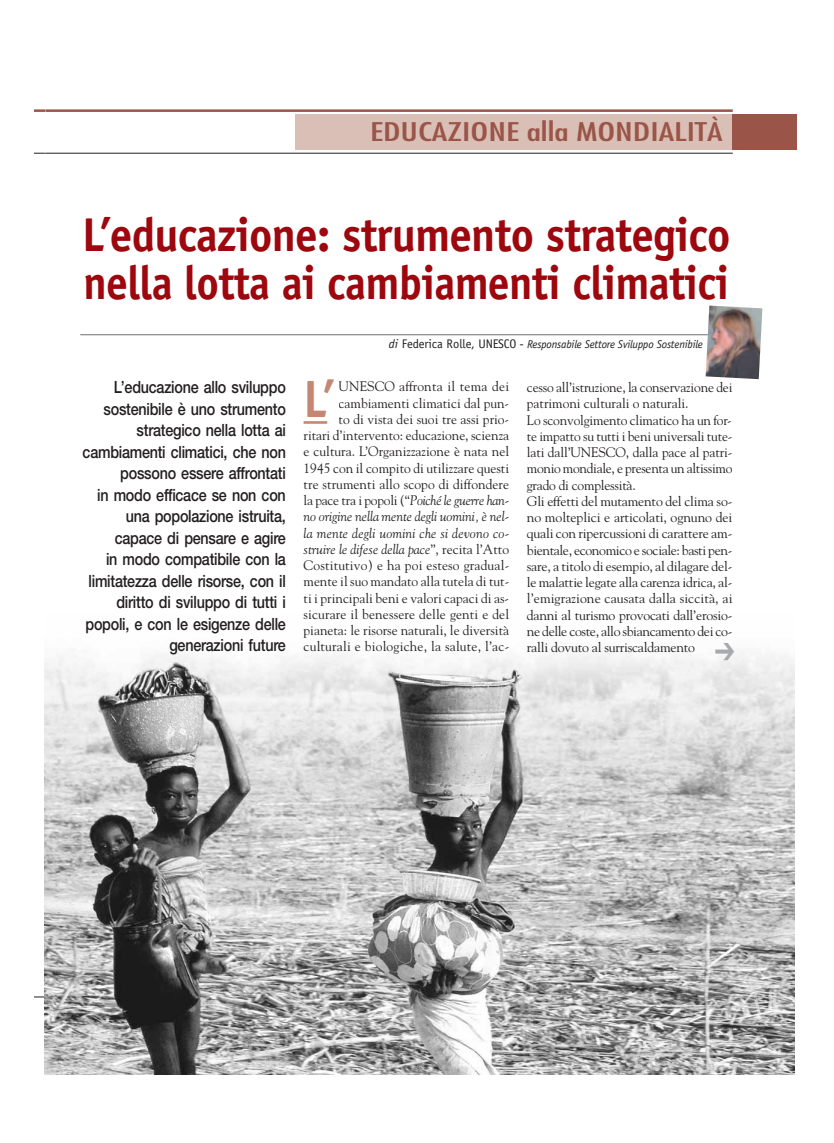
<style>
.page{position:relative;width:834px;height:1143px;background:#fff}
.page>*{position:absolute;margin:0;border:0;box-sizing:border-box;transform-origin:0 0}
.t1{font:700 52.5px "Officina Sans";color:#c58773;scale:.9 1}
.t2{font:700 47.5px/47.5px "Officina Sans";letter-spacing:-.015em;color:#9d070d;scale:.95 1}
.t3{font:condensed 25px "Futura";color:#9b5448;scale:1.5 1}
.t4{font:500 16.88px/21.5px "Helvetica Neue";letter-spacing:-.015em;color:#231f20;text-align:right;scale:.85 1}
.t5{font:13.75px/16.2px "Goudy";letter-spacing:-.005em;color:#231f20;text-align:right}
.t6{font:italic 11.25px "Officina Sans";letter-spacing:-.02em;color:#231f20}
.s1{font-size:12.5px}
.s2{font-style:normal;font-size:12.5px}
.s3{font-style:italic}
.s4{color:#a8a9ad}
</style>
<div class="page">
<svg style="left:34px;top:109px;width:11px;height:3px"></svg>
<hr style="left:45px;top:109px;width:688px;height:3px;background:#9b5448">
<hr style="left:45px;top:153px;width:688px;height:1px;background:#231f20">
<div style="left:295px;top:114px;width:437px;height:36px;background:#d9bfb5"></div>
<div style="left:732px;top:114px;width:65px;height:36px;background:#9b5448"></div>
<img style="left:45px;top:652px;width:749px;height:422px">
<hr style="left:80px;top:334px;width:652px;height:1px;background:#6c6d70">
<img style="left:705px;top:305px;width:57px;height:74px">
<hr style="left:303px;top:421px;width:24px;height:3px;background:#c58773">
<h3 class="t3" style="left:370px;top:120px;width:236px">EDUCAZIONE alla MONDIALITÀ</h3>
<h2 class="t2" style="left:82px;top:215px;width:684px">L’educazione: strumento strategico nella lotta ai cambiamenti climatici</h2>
<p class="t6" style="left:389px;top:339px;width:316px"><span class="s1">di</span> <span class="s2">Federica Rolle, UNESCO -</span> Responsabile Settore Sviluppo Sostenibile</p>
<p class="t4" style="left:83px;top:378px;width:241px">L’educazione allo sviluppo sostenibile è uno strumento strategico nella lotta ai cambiamenti climatici, che non possono essere affrontati<br>in modo efficace se non con una popolazione istruita, capace di pensare e agire<br>in modo compatibile con la limitatezza delle risorse, con il diritto di sviluppo di tutti i popoli, e con le esigenze delle generazioni future</p>
<p class="t5" style="left:303px;top:379px;width:207px">UNESCO affronta il tema dei cambiamenti climatici dal pun-<br>to di vista dei suoi tre assi prio-<br>ritari d’intervento: educazione, scienza e cultura. L’Organizzazione è nata nel 1945 con il compito di utilizzare questi tre strumenti allo scopo di diffondere la pace tra i popoli (“<span class="s3">Poiché le guerre han&shy;no origine nella mente degli uomini, è nel&shy;la mente degli uomini che si devono co&shy;struire le difese della pace</span>”, recita l’Atto Costitutivo) e ha poi esteso gradual&shy;mente il suo mandato alla tutela di tut&shy;ti i principali beni e valori capaci di as&shy;sicurare il benessere delle genti e del pianeta: le risorse naturali, le diversità culturali e biologiche, la salute, l’ac-</p>
<p class="t5" style="left:527px;top:380px;width:210px;text-align:left">cesso all’istruzione, la conservazione dei patrimoni culturali o naturali.<br>Lo sconvolgimento climatico ha un for&shy;te impatto su tutti i beni universali tute&shy;lati dall’UNESCO, dalla pace al patri&shy;monio mondiale, e presenta un altissimo grado di complessità.<br>Gli effetti del mutamento del clima so&shy;no molteplici e articolati, ognuno dei quali con ripercussioni di carattere am&shy;bientale, economico e sociale: basti pen&shy;sare, a titolo di esempio, al dilagare del&shy;le malattie legate alla carenza idrica, al&shy;l’emigrazione causata dalla siccità, ai danni al turismo provocati dall’erosio&shy;ne delle coste, allo sbiancamento dei co&shy;ralli dovuto al surriscaldamento <span class="s4">➔</span></p>
<h1 class="t1" style="left:303px;top:379px;width:36px">L’</h1>
</div>
